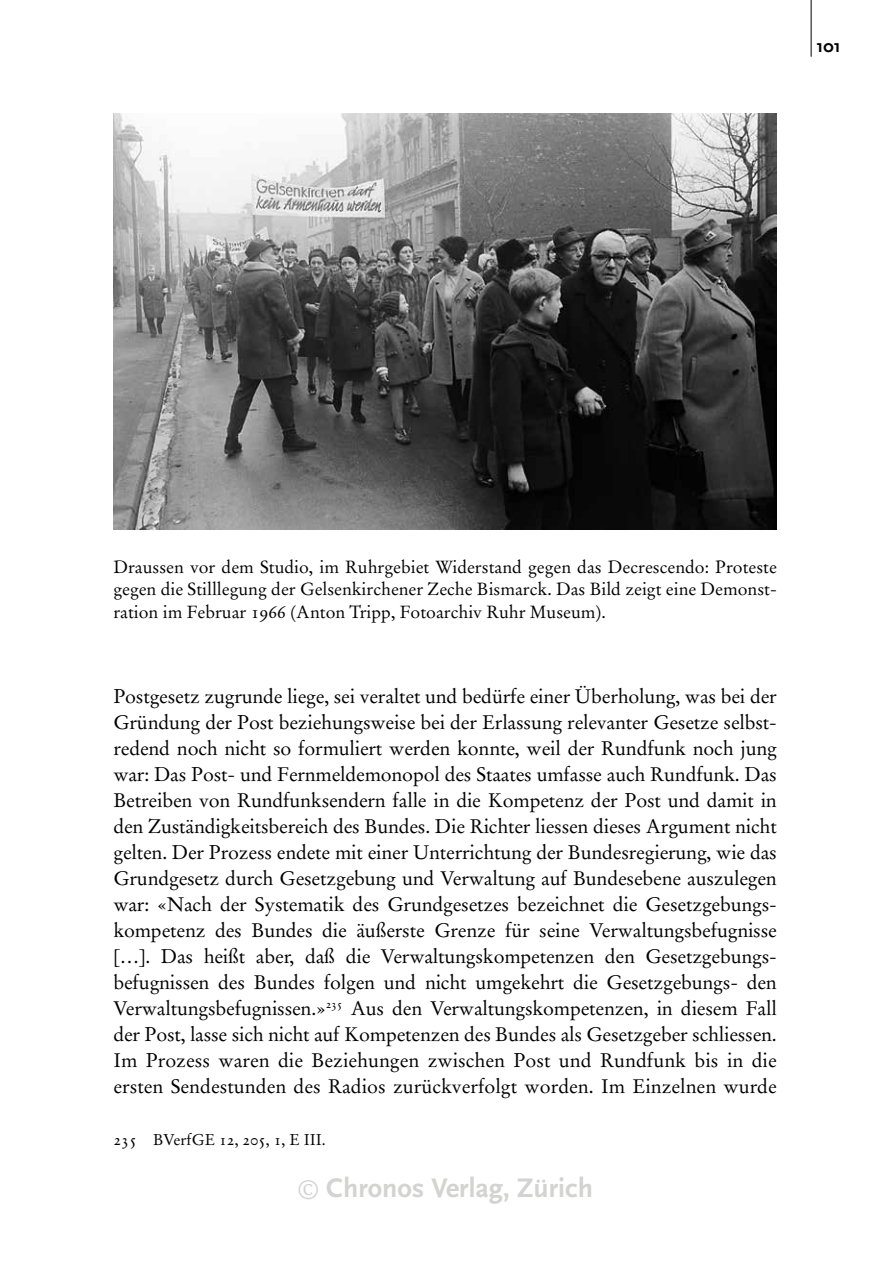
<style>
.page{position:relative;width:879px;height:1276px;background:#fff}
.page>*{position:absolute;margin:0;border:0;box-sizing:border-box;transform-origin:0 0}
.t1{font:700 28px "Scala Sans";color:#d3d3d2}
.t2{font:19.6px/26px "Stempel Garamond Roman Os F";color:#000;text-align:justify}
.t3{font:700 18px "Scala Sans";color:#000}
.t4{font:17.6px/22.6px "Stempel Garamond Roman Os F";color:#000;text-align:justify}
.t5{font:15.6px "Stempel Garamond Roman Os F";color:#000}
.s1{font-family:"Collis";font-weight:400}
</style>
<div class="page">
<hr style="left:811px;top:0;width:1px;height:57px;background:#000">
<img style="left:113px;top:113px;width:664px;height:416px">
<p class="t3" style="left:816px;top:37px;width:26px">101</p>
<p class="t4" style="left:113px;top:555px;width:665px">Draussen vor dem Studio, im Ruhrgebiet Widerstand gegen das Decrescendo: Proteste gegen die Stilllegung der Gelsenkirchener Zeche Bismarck. Das Bild zeigt eine Demonst&shy;ration im Februar 1966 (Anton Tripp, Fotoarchiv Ruhr Museum).</p>
<p class="t2" style="left:113px;top:683px;width:665px">Postgesetz zugrunde liege, sei veraltet und bedürfe einer Überholung, was bei der Gründung der Post beziehungsweise bei der Erlassung relevanter Gesetze selbst&shy;redend noch nicht so formuliert werden konnte, weil der Rundfunk noch jung war: Das Post- und Fernmeldemonopol des Staates umfasse auch Rundfunk. Das Betreiben von Rundfunksendern falle in die Kompetenz der Post und damit in den Zuständigkeitsbereich des Bundes. Die Richter liessen dieses Argument nicht gelten. Der Prozess endete mit einer Unterrichtung der Bundesregierung, wie das Grundgesetz durch Gesetzgebung und Verwaltung auf Bundesebene auszulegen war: «Nach der Systematik des Grundgesetzes bezeichnet die Gesetzgebungs&shy;kompetenz des Bundes die äußerste Grenze für seine Verwaltungsbefugnisse […]. Das heißt aber, daß die Verwaltungskompetenzen den Gesetzgebungs&shy;befugnissen des Bundes folgen und nicht umgekehrt die Gesetzgebungs- den Verwaltungsbefugnissen.»<sup>235</sup> Aus den Verwaltungskompetenzen, in diesem Fall der Post, lasse sich nicht auf Kompetenzen des Bundes als Gesetzgeber schliessen.<br>Im Prozess waren die Beziehungen zwischen Post und Rundfunk bis in die ersten Sendestunden des Radios zurückverfolgt worden. Im Einzelnen wurde</p>
<p class="t5" style="left:113px;top:1130px;width:214px">235 BVerfGE 12, 205, 1, E III.</p>
<h1 class="t1" style="left:297px;top:1172px;width:297px"><span class="s1">©</span> Chronos Verlag, Zürich</h1>
</div>
